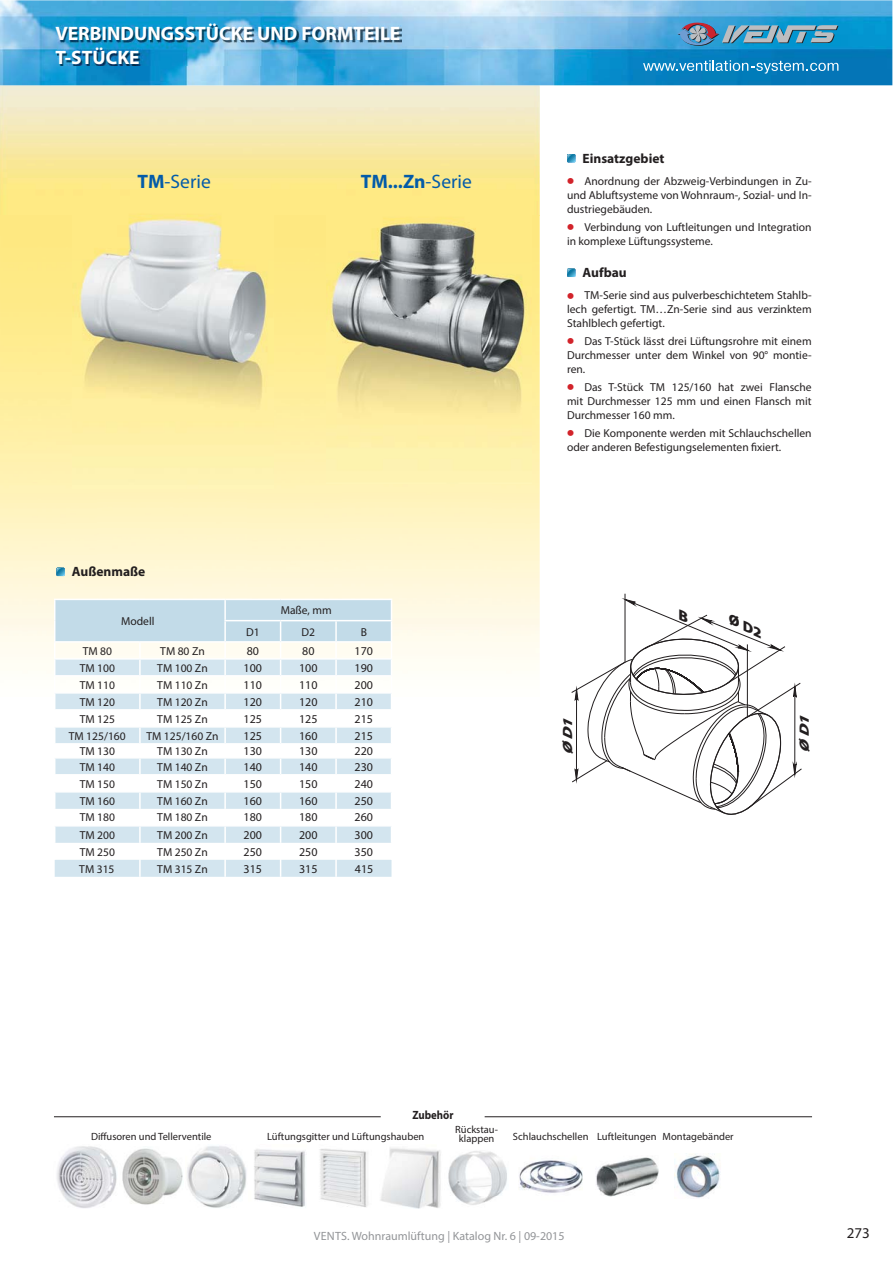
<style>
.page{position:relative;width:893px;height:1263px;background:#fff}
.page>*{position:absolute;margin:0;border:0;box-sizing:border-box;transform-origin:0 0}
.t1{font:700 19.5px/23.4px "Myriad Pro";color:#fff}
.t2{font:700 19.5px "Myriad Pro";color:#035ba9}
.t3{font:19.5px "Myriad Pro";color:#035ba9}
.t4{font:15px "Myriad Pro";color:#231f20}
.t5{font:700 13.5px "Myriad Pro";color:#231f20}
.t6{font:italic 900 13.5px "Myriad Pro";color:#221e1f;scale:1.21 1}
.t7{font:12px "Myriad Pro";color:#231f20}
.t8{font:12px "Myriad Pro";color:#939598}
.t9{font:700 12px "Myriad Pro";color:#231f20;scale:.9 1}
.t10{font:11.55px/13.8px "Myriad Pro";color:#231f20;text-align:justify}
.t11{font:10.5px/9px "Myriad Pro";color:#231f20;text-align:center}
.s1{font-weight:700}
.s2{font-weight:400}
.s3{font-family:"Free Set C";font-weight:700;font-size:17.25px;color:#d2232a}
</style>
<div class="page">
<img style="left:0;top:215px;width:97px;height:448px">
<img style="left:492px;top:215px;width:48px;height:448px">
<img style="left:0;top:0;width:892px;height:85px">
<svg style="left:677px;top:22px;width:161px;height:24px;background:#5c96b6"></svg>
<svg style="left:643px;top:60px;width:195px;height:14px;background:#3897c9"></svg>
<img style="left:57px;top:26px;width:344px;height:40px">
<svg style="left:567px;top:154px;width:8px;height:8px"></svg>
<svg style="left:567px;top:268px;width:8px;height:9px"></svg>
<img style="left:72px;top:203px;width:201px;height:286px">
<img style="left:326px;top:206px;width:206px;height:278px">
<svg style="left:54px;top:599px;width:338px;height:278px"></svg>
<hr style="left:625px;top:594px;width:1px;height:69px;background:#221e1f">
<svg style="left:56px;top:568px;width:9px;height:8px"></svg>
<hr style="left:54px;top:1117px;width:327px;height:1px;background:#231f20">
<hr style="left:485px;top:1117px;width:327px;height:1px;background:#231f20">
<img style="left:57px;top:1146px;width:60px;height:62px">
<img style="left:187px;top:1146px;width:118px;height:62px">
<img style="left:320px;top:1147px;width:121px;height:61px">
<img style="left:519px;top:1160px;width:63px;height:33px">
<img style="left:448px;top:1151px;width:59px;height:54px">
<img style="left:596px;top:1157px;width:63px;height:40px">
<img style="left:675px;top:1153px;width:45px;height:45px">
<img style="left:122px;top:1148px;width:61px;height:57px">
<svg style="left:571px;top:599px;width:231px;height:216px"></svg>
<h1 class="t1" style="left:55px;top:22px;width:346px">VERBINDUNGSSTÜCKE UND FORMTEILE<br>T-STÜCKE</h1>
<h1 class="t3" style="left:137px;top:174px;width:75px"><span class="s1">TM</span>-Serie</h1>
<h1 class="t2" style="left:361px;top:170px;width:113px">TM...Zn<span class="s2">-Serie</span></h1>
<p class="t5" style="left:72px;top:564px;width:75px">Außenmaße</p>
<p class="t10" style="left:121px;top:615px;width:35px">Modell</p>
<p class="t10" style="left:281px;top:604px;width:52px">Maße, mm</p>
<p class="t10" style="left:246px;top:626px;width:15px">D1</p>
<p class="t10" style="left:301px;top:626px;width:15px">D2</p>
<p class="t10" style="left:361px;top:626px;width:8px">B</p>
<p class="t10" style="left:83px;top:645px;width:31px">TM 80</p>
<p class="t10" style="left:160px;top:645px;width:46px">TM 80 Zn</p>
<p class="t7" style="left:247px;top:646px;width:14px">80</p>
<p class="t7" style="left:302px;top:646px;width:14px">80</p>
<p class="t7" style="left:355px;top:646px;width:20px">170</p>
<p class="t10" style="left:80px;top:662px;width:37px">TM 100</p>
<p class="t10" style="left:157px;top:662px;width:52px">TM 100 Zn</p>
<p class="t7" style="left:244px;top:663px;width:20px">100</p>
<p class="t7" style="left:299px;top:663px;width:20px">100</p>
<p class="t7" style="left:355px;top:663px;width:20px">190</p>
<p class="t10" style="left:80px;top:679px;width:37px">TM 110</p>
<p class="t10" style="left:157px;top:679px;width:52px">TM 110 Zn</p>
<p class="t7" style="left:244px;top:680px;width:20px">110</p>
<p class="t7" style="left:299px;top:680px;width:20px">110</p>
<p class="t7" style="left:355px;top:680px;width:20px">200</p>
<p class="t10" style="left:80px;top:696px;width:37px">TM 120</p>
<p class="t10" style="left:157px;top:696px;width:52px">TM 120 Zn</p>
<p class="t7" style="left:244px;top:697px;width:20px">120</p>
<p class="t7" style="left:299px;top:697px;width:20px">120</p>
<p class="t7" style="left:355px;top:697px;width:20px">210</p>
<p class="t10" style="left:80px;top:713px;width:37px">TM 125</p>
<p class="t10" style="left:157px;top:713px;width:52px">TM 125 Zn</p>
<p class="t7" style="left:244px;top:714px;width:20px">125</p>
<p class="t7" style="left:299px;top:714px;width:20px">125</p>
<p class="t7" style="left:355px;top:714px;width:20px">215</p>
<p class="t10" style="left:69px;top:730px;width:58px">TM 125/160</p>
<p class="t10" style="left:146px;top:730px;width:74px">TM 125/160 Zn</p>
<p class="t7" style="left:244px;top:731px;width:20px">125</p>
<p class="t7" style="left:299px;top:731px;width:20px">160</p>
<p class="t7" style="left:355px;top:731px;width:20px">215</p>
<p class="t10" style="left:80px;top:745px;width:37px">TM 130</p>
<p class="t10" style="left:157px;top:745px;width:52px">TM 130 Zn</p>
<p class="t7" style="left:244px;top:747px;width:20px">130</p>
<p class="t7" style="left:299px;top:747px;width:20px">130</p>
<p class="t7" style="left:355px;top:747px;width:20px">220</p>
<p class="t10" style="left:80px;top:761px;width:37px">TM 140</p>
<p class="t10" style="left:157px;top:761px;width:52px">TM 140 Zn</p>
<p class="t7" style="left:244px;top:762px;width:20px">140</p>
<p class="t7" style="left:299px;top:762px;width:20px">140</p>
<p class="t7" style="left:355px;top:762px;width:20px">230</p>
<p class="t10" style="left:80px;top:778px;width:37px">TM 150</p>
<p class="t10" style="left:157px;top:778px;width:52px">TM 150 Zn</p>
<p class="t7" style="left:244px;top:779px;width:20px">150</p>
<p class="t7" style="left:299px;top:779px;width:20px">150</p>
<p class="t7" style="left:355px;top:779px;width:20px">240</p>
<p class="t10" style="left:80px;top:795px;width:37px">TM 160</p>
<p class="t10" style="left:157px;top:795px;width:52px">TM 160 Zn</p>
<p class="t7" style="left:244px;top:797px;width:20px">160</p>
<p class="t7" style="left:299px;top:797px;width:20px">160</p>
<p class="t7" style="left:355px;top:797px;width:20px">250</p>
<p class="t10" style="left:80px;top:811px;width:37px">TM 180</p>
<p class="t10" style="left:157px;top:811px;width:52px">TM 180 Zn</p>
<p class="t7" style="left:244px;top:813px;width:20px">180</p>
<p class="t7" style="left:299px;top:813px;width:20px">180</p>
<p class="t7" style="left:355px;top:813px;width:20px">260</p>
<p class="t10" style="left:80px;top:829px;width:37px">TM 200</p>
<p class="t10" style="left:157px;top:829px;width:52px">TM 200 Zn</p>
<p class="t7" style="left:244px;top:831px;width:20px">200</p>
<p class="t7" style="left:299px;top:831px;width:20px">200</p>
<p class="t7" style="left:355px;top:831px;width:20px">300</p>
<p class="t10" style="left:80px;top:846px;width:37px">TM 250</p>
<p class="t10" style="left:157px;top:846px;width:52px">TM 250 Zn</p>
<p class="t7" style="left:244px;top:847px;width:20px">250</p>
<p class="t7" style="left:299px;top:847px;width:20px">250</p>
<p class="t7" style="left:355px;top:847px;width:20px">350</p>
<p class="t10" style="left:79px;top:863px;width:37px">TM 315</p>
<p class="t10" style="left:157px;top:863px;width:52px">TM 315 Zn</p>
<p class="t7" style="left:244px;top:864px;width:20px">315</p>
<p class="t7" style="left:299px;top:864px;width:20px">315</p>
<p class="t7" style="left:355px;top:864px;width:20px">415</p>
<p class="t5" style="left:583px;top:150px;width:83px">Einsatzgebiet</p>
<p class="t10" style="left:567px;top:175px;width:246px"><span class="s3">•</span> Anordnung der Abzweig-Verbindungen in Zu&shy;und Abluftsysteme von Wohnraum-, Sozial- und In&shy;dustriegebäuden.</p>
<p class="t10" style="left:567px;top:221px;width:246px"><span class="s3">•</span> Verbindung von Luftleitungen und Integration in komplexe Lüftungssysteme.</p>
<p class="t5" style="left:583px;top:264px;width:46px">Aufbau</p>
<p class="t10" style="left:567px;top:289px;width:246px"><span class="s3">•</span> TM-Serie sind aus pulverbeschichtetem Stahlb&shy;lech gefertigt. TM…Zn-Serie sind aus verzinktem Stahlblech gefertigt.</p>
<p class="t10" style="left:567px;top:335px;width:246px"><span class="s3">•</span> Das T-Stück lässt drei Lüftungsrohre mit einem Durchmesser unter dem Winkel von 90° montie&shy;ren.</p>
<p class="t10" style="left:567px;top:381px;width:246px"><span class="s3">•</span> Das T-Stück TM 125/160 hat zwei Flansche mit Durchmesser 125 mm und einen Flansch mit Durchmesser 160 mm.</p>
<p class="t10" style="left:567px;top:427px;width:246px"><span class="s3">•</span> Die Komponente werden mit Schlauchschellen oder anderen Befestigungselementen fixiert.</p>
<p class="t6" style="left:560px;top:755px;width:31px;rotate:-90deg">Ø D1</p>
<p class="t6" style="left:796px;top:753px;width:31px;rotate:-90deg">Ø D1</p>
<p class="t9" style="left:412px;top:1108px;width:47px">Zubehör</p>
<p class="t11" style="left:455px;top:1126px;width:44px">Rückstau&shy;klappen</p>
<p class="t11" style="left:91px;top:1133px;width:122px">Diffusoren und Tellerventile</p>
<p class="t11" style="left:267px;top:1133px;width:159px">Lüftungsgitter und Lüftungshauben</p>
<p class="t11" style="left:513px;top:1133px;width:222px">Schlauchschellen Luftleitungen Montagebänder</p>
<p class="t8" style="left:314px;top:1231px;width:252px">VENTS. Wohnraumlüftung | Katalog Nr. 6 | 09-2015</p>
<p class="t4" style="left:847px;top:1227px;width:25px">273</p>
</div>
